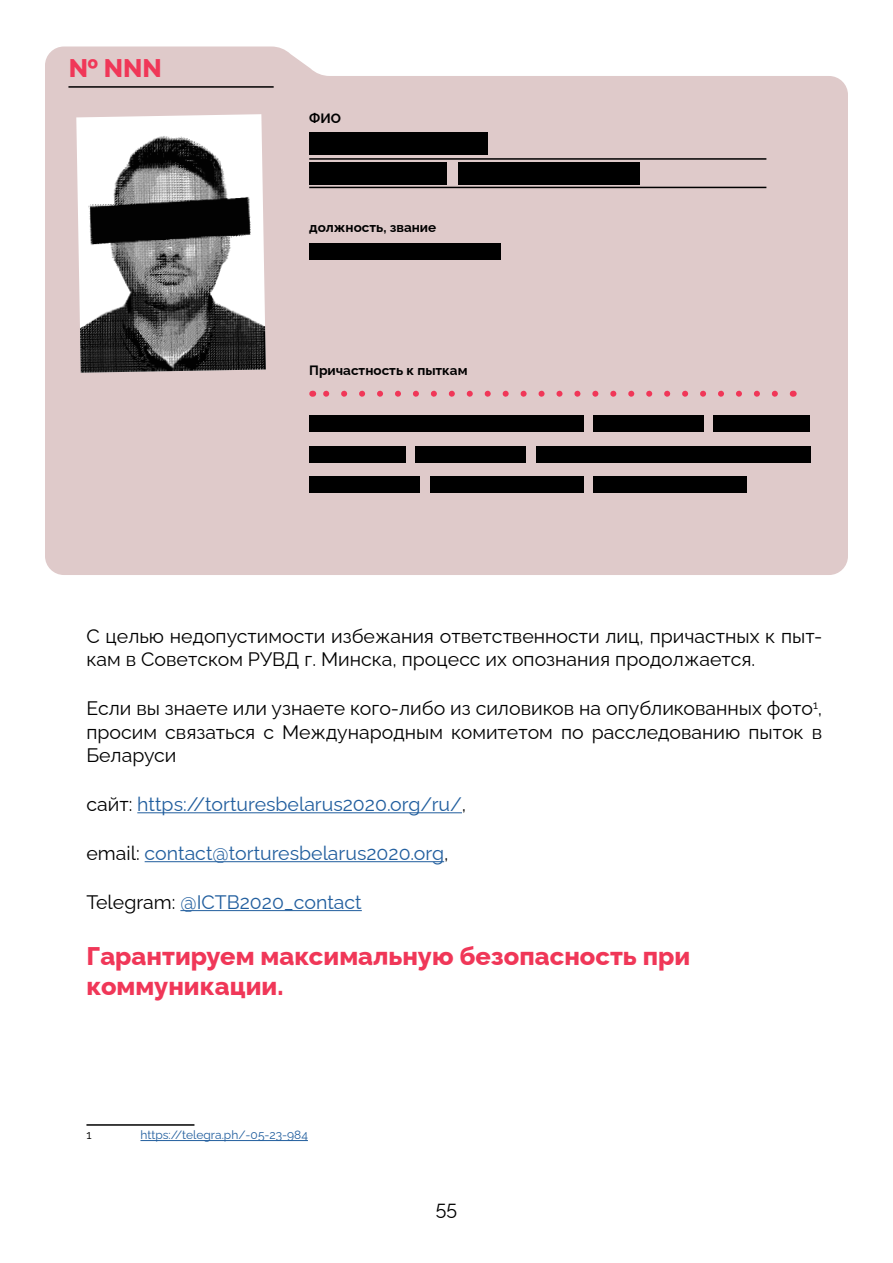
<style>
.page{position:relative;width:893px;height:1263px;background:#fff}
.page>*{position:absolute;margin:0;border:0;box-sizing:border-box;transform-origin:0 0}
.t1{font:800 25.5px/30.6px "Raleway";color:#f03758}
.t2{font:19.5px/23.4px "Raleway";color:#000}
.t3{font:19.5px "Raleway";color:#215e9e}
.t4{font:700 13.5px "Raleway";color:#000}
.t5{font:12px "Raleway";color:#215e9e}
.t6{font:12px "Raleway";color:#000}
.s1{color:#000}
</style>
<div class="page">
<div style="left:45px;top:47px;width:803px;height:528px;background:#dfcaca"></div>
<hr style="left:68px;top:86px;width:206px;height:2px;background:#000">
<hr style="left:309px;top:158px;width:457px;height:2px;background:#000">
<hr style="left:309px;top:187px;width:457px;height:1px;background:#000">
<svg style="left:321px;top:391px;width:454px;height:6px;background:#e3a4ac"></svg>
<hr style="left:137px;top:812px;width:325px;height:1px;background:#215e9e">
<hr style="left:145px;top:861px;width:299px;height:1px;background:#215e9e">
<hr style="left:180px;top:910px;width:182px;height:1px;background:#215e9e">
<hr style="left:86px;top:1124px;width:108px;height:2px;background:#000">
<hr style="left:140px;top:1140px;width:168px;height:1px;background:#215e9e">
<div style="left:309px;top:416px;width:274px;height:16px;background:#000"></div>
<div style="left:309px;top:133px;width:179px;height:22px;background:#000"></div>
<div style="left:309px;top:162px;width:137px;height:22px;background:#000"></div>
<div style="left:458px;top:162px;width:182px;height:22px;background:#000"></div>
<div style="left:309px;top:243px;width:191px;height:17px;background:#000"></div>
<div style="left:536px;top:446px;width:274px;height:16px;background:#000"></div>
<div style="left:593px;top:416px;width:111px;height:16px;background:#000"></div>
<div style="left:415px;top:446px;width:111px;height:16px;background:#000"></div>
<div style="left:309px;top:476px;width:111px;height:17px;background:#000"></div>
<div style="left:714px;top:416px;width:96px;height:16px;background:#000"></div>
<div style="left:309px;top:446px;width:97px;height:16px;background:#000"></div>
<div style="left:430px;top:476px;width:153px;height:17px;background:#000"></div>
<div style="left:593px;top:476px;width:154px;height:17px;background:#000"></div>
<img style="left:76px;top:114px;width:190px;height:259px">
<h1 class="t1" style="left:68px;top:50px;width:95px">№ NNN</h1>
<p class="t4" style="left:309px;top:107px;width:33px">ФИО</p>
<p class="t4" style="left:309px;top:216px;width:129px">должность, звание</p>
<p class="t4" style="left:309px;top:359px;width:160px">Причастность к пыткам</p>
<p class="t2" style="left:86px;top:622px;width:737px">С целью недопустимости избежания ответственности лиц, причастных к пыт&shy;кам в Советском РУВД г. Минска, процесс их опознания продолжается.</p>
<p class="t2" style="left:86px;top:694px;width:737px;text-align:justify">Если вы знаете или узнаете кого-либо из силовиков на опубликованных фото<sup>1</sup>, просим связаться с Международным комитетом по расследованию пыток в Беларуси</p>
<p class="t3" style="left:86px;top:788px;width:381px"><span class="s1">сайт:</span> https://torturesbelarus2020.org/ru/<span class="s1">,</span></p>
<p class="t3" style="left:86px;top:837px;width:364px"><span class="s1">еmail:</span> contact@torturesbelarus2020.org<span class="s1">,</span></p>
<p class="t3" style="left:86px;top:886px;width:277px"><span class="s1">Telegram:</span> @ICTB2020_contact</p>
<h1 class="t1" style="left:86px;top:938px;width:605px">Гарантируем максимальную безопасность при коммуникации.</h1>
<p class="t6" style="left:86px;top:1125px;width:7px">1</p>
<p class="t5" style="left:140px;top:1125px;width:169px">https://telegra.ph/-05-23-984</p>
<p class="t2" style="left:436px;top:1194px;width:23px">55</p>
</div>
